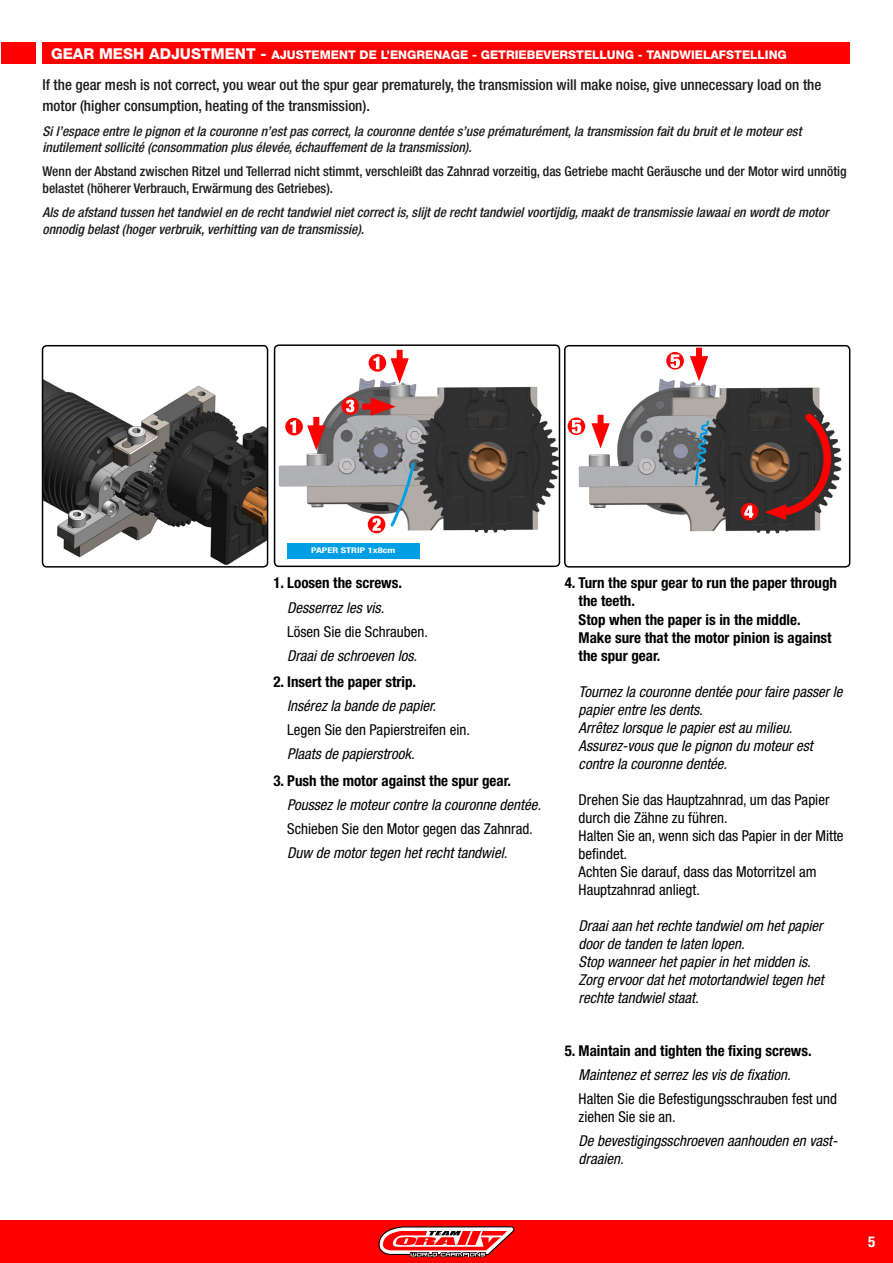
<style>
.page{position:relative;width:893px;height:1263px;background:#fff}
.page>*{position:absolute;margin:0;border:0;box-sizing:border-box;transform-origin:0 0}
.t1{font:italic condensed 15px/24px "Helvetica Neue LT Std";color:#000}
.t2{font:condensed 15px/18px "Helvetica Neue LT Std";color:#000}
.t3{font:500 condensed 15px/21px "Helvetica Neue LT Std";color:#1a1a1a}
.t4{font:700 condensed 15px/18px "Helvetica Neue LT Std";color:#000}
.t5{font:700 condensed 15px "Helvetica Neue LT Std";color:#fff}
.t6{font:italic 500 condensed 13.5px/16.2px "Helvetica Neue LT Std";color:#1a1a1a}
.t7{font:500 condensed 13.5px/16.2px "Helvetica Neue LT Std";color:#1a1a1a}
.t8{font:800 12px "Helvetica Neue LT Std";color:#fff}
.t9{font:700 condensed 7.8px "Helvetica Neue LT Std";color:#fff;scale:1.33 1}
.s1{font-size:15px}
.s2{font-weight:700;font-style:normal}
.s3{font-style:normal}
.s4{font-weight:700}
.s5{font-style:italic}
</style>
<div class="page">
<div style="left:0;top:1220px;width:893px;height:43px;background:#f00"></div>
<svg style="left:378px;top:1226px;width:136px;height:31px"></svg>
<img style="left:567px;top:346px;width:283px;height:188px">
<div style="left:564px;top:345px;width:286px;height:223px;border:2px solid #000;border-radius:4px"></div>
<img style="left:278px;top:349px;width:279px;height:210px">
<div style="left:274px;top:344px;width:286px;height:223px;border:2px solid #000;border-radius:4px"></div>
<img style="left:45px;top:346px;width:223px;height:219px">
<div style="left:42px;top:345px;width:226px;height:223px;border:2px solid #000;border-radius:4px"></div>
<div style="left:313px;top:420px;width:6px;height:16px;background:#f00"></div>
<svg style="left:307px;top:425px;width:18px;height:25px"></svg>
<div style="left:598px;top:418px;width:6px;height:16px;background:#f00"></div>
<svg style="left:591px;top:423px;width:19px;height:25px"></svg>
<svg style="left:694px;top:419px;width:17px;height:68px"></svg>
<div style="left:287px;top:543px;width:133px;height:15px;background:#009ee2"></div>
<svg style="left:389px;top:460px;width:28px;height:68px;background:#9ba9af"></svg>
<svg style="left:765px;top:407px;width:70px;height:113px;background:#663f3c"></svg>
<div style="left:741px;top:503px;width:17px;height:17px;background:#f00;border-radius:50%"></div>
<svg style="left:744px;top:505px;width:9px;height:13px"></svg>
<div style="left:397px;top:353px;width:6px;height:16px;background:#f00"></div>
<svg style="left:390px;top:358px;width:19px;height:25px"></svg>
<div style="left:365px;top:404px;width:16px;height:6px;background:#f00"></div>
<svg style="left:371px;top:397px;width:25px;height:19px"></svg>
<div style="left:696px;top:351px;width:6px;height:15px;background:#f00"></div>
<svg style="left:690px;top:356px;width:18px;height:25px"></svg>
<svg style="left:369px;top:354px;width:17px;height:18px"></svg>
<svg style="left:373px;top:357px;width:6px;height:12px"></svg>
<svg style="left:285px;top:418px;width:18px;height:17px"></svg>
<svg style="left:290px;top:420px;width:6px;height:13px"></svg>
<div style="left:368px;top:516px;width:17px;height:17px;background:#f00;border-radius:50%"></div>
<svg style="left:372px;top:518px;width:9px;height:13px"></svg>
<svg style="left:341px;top:397px;width:18px;height:18px"></svg>
<svg style="left:346px;top:400px;width:8px;height:12px"></svg>
<svg style="left:666px;top:352px;width:18px;height:18px"></svg>
<svg style="left:670px;top:354px;width:10px;height:14px"></svg>
<svg style="left:568px;top:417px;width:17px;height:18px"></svg>
<svg style="left:572px;top:420px;width:9px;height:13px"></svg>
<div style="left:43px;top:43px;width:807px;height:21px;background:#f00"></div>
<div style="left:1px;top:43px;width:35px;height:21px;background:#f00"></div>
<p class="t8" style="left:51px;top:47px;width:737px"><span class="s1">GEAR MESH ADJUSTMENT -</span> AJUSTEMENT DE L’ENGRENAGE - GETRIEBEVERSTELLUNG - TANDWIELAFSTELLING</p>
<p class="t3" style="left:43px;top:74px;width:780px">If the gear mesh is not correct, you wear out the spur gear prematurely, the transmission will make noise, give unnecessary load on the motor (higher consumption, heating of the transmission).</p>
<p class="t6" style="left:43px;top:123px;width:760px">Si l’espace entre le pignon et la couronne n’est pas correct, la couronne dentée s’use prématurément, la transmission fait du bruit et le moteur est inutilement sollicité (consommation plus élevée, échauffement de la transmission).</p>
<p class="t7" style="left:43px;top:163px;width:806px">Wenn der Abstand zwischen Ritzel und Tellerrad nicht stimmt, verschleißt das Zahnrad vorzeitig, das Getriebe macht Geräusche und der Motor wird unnötig belastet (höherer Verbrauch, Erwärmung des Getriebes).</p>
<p class="t6" style="left:43px;top:205px;width:787px">Als de afstand tussen het tandwiel en de recht tandwiel niet correct is, slijt de recht tandwiel voortijdig, maakt de transmissie lawaai en wordt de motor onnodig belast (hoger verbruik, verhitting van de transmissie).</p>
<p class="t9" style="left:311px;top:546px;width:65px">PAPER STRIP 1x8cm</p>
<p class="t1" style="left:287px;top:571px;width:142px;text-indent:-14px"><span class="s2">1. Loosen the screws.<br></span>Desserrez les vis.<br><span class="s3">Lösen Sie die Schrauben.<br></span>Draai de schroeven los.</p>
<p class="t1" style="left:287px;top:670px;width:184px;text-indent:-14px"><span class="s2">2. Insert the paper strip.<br></span>Insérez la bande de papier.<br><span class="s3">Legen Sie den Papierstreifen ein.<br></span>Plaats de papierstrook.</p>
<p class="t1" style="left:287px;top:768px;width:255px;text-indent:-14px"><span class="s2">3. Push the motor against the spur gear.<br></span>Poussez le moteur contre la couronne dentée.<br><span class="s3">Schieben Sie den Motor gegen das Zahnrad.<br></span>Duw de motor tegen het recht tandwiel.</p>
<p class="t4" style="left:579px;top:574px;width:260px;text-indent:-14px">4. Turn the spur gear to run the paper through the teeth.<br>Stop when the paper is in the middle.<br>Make sure that the motor pinion is against the spur gear.</p>
<p class="t1" style="left:579px;top:682px;width:265px;line-height:18px">Tournez la couronne dentée pour faire passer le papier entre les dents.<br>Arrêtez lorsque le papier est au milieu.<br>Assurez-vous que le pignon du moteur est contre la couronne dentée.</p>
<p class="t2" style="left:579px;top:790px;width:266px">Drehen Sie das Hauptzahnrad, um das Papier durch die Zähne zu führen.<br>Halten Sie an, wenn sich das Papier in der Mitte befindet.<br>Achten Sie darauf, dass das Motorritzel am<br>Hauptzahnrad anliegt.</p>
<p class="t1" style="left:579px;top:916px;width:246px;line-height:18px">Draai aan het rechte tandwiel om het papier door de tanden te laten lopen.<br>Stop wanneer het papier in het midden is.<br>Zorg ervoor dat het motortandwiel tegen het rechte tandwiel staat.</p>
<p class="t2" style="left:579px;top:1038px;width:260px;line-height:24px;text-indent:-14px"><span class="s4">5. Maintain and tighten the fixing screws.<br></span><span class="s5">Maintenez et serrez les vis de fixation.<br></span>Halten Sie die Befestigungsschrauben fest und</p>
<p class="t1" style="left:579px;top:1104px;width:260px"><span class="s3">ziehen Sie sie an.<br></span>De bevestigingsschroeven aanhouden en vast-</p>
<p class="t1" style="left:579px;top:1146px;width:46px">draaien.</p>
<p class="t5" style="left:868px;top:1233px;width:9px">5</p>
</div>
